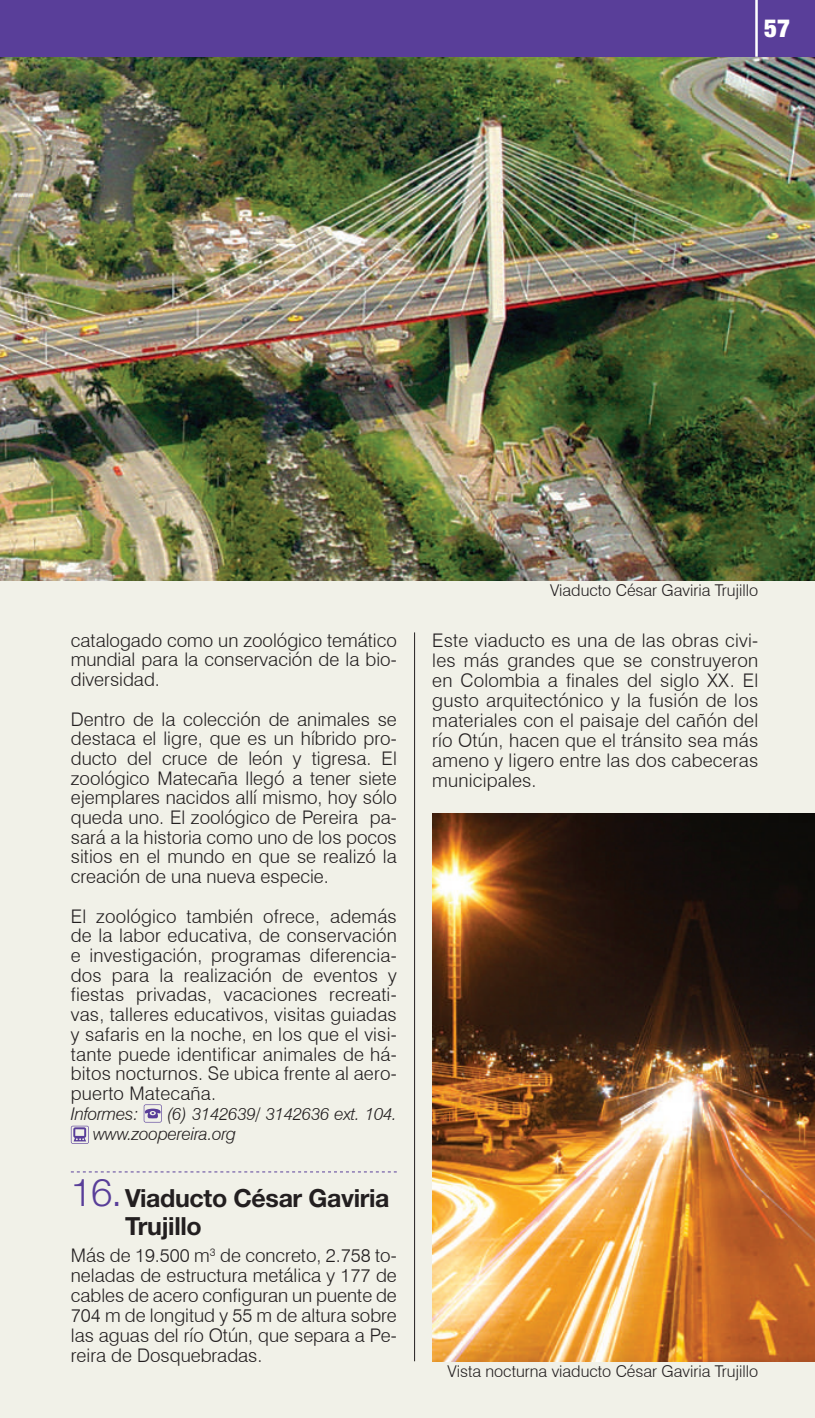
<style>
.page{position:relative;width:815px;height:1418px;background:#fff}
.page>*{position:absolute;margin:0;border:0;box-sizing:border-box;transform-origin:0 0}
.t1{font:300 38.25px "Helvetica Neue";color:#593e99}
.t2{font:700 25px/27.5px "Helvetica Neue";letter-spacing:-.015em;color:#231f20}
.t3{font:900 condensed 25px "Helvetica Neue";color:#fff}
.t4{font:300 18.75px/19.8px "Swiss 721 BT";color:#231f20;text-align:justify}
.t5{font:italic 300 17.5px/20px "Swiss 721 BT";letter-spacing:-.015em;color:#231f20}
.t6{font:300 16.25px "Swiss 721 BT";color:#231f20}
</style>
<div class="page">
<div style="left:0;top:25px;width:815px;height:1392px;background:#f1f1e8"></div>
<img style="left:0;top:57px;width:815px;height:523px">
<div style="left:0;top:0;width:815px;height:57px;background:#593e99"></div>
<hr style="left:755px;top:0;width:3px;height:57px;background:#fff">
<svg style="left:144px;top:1104px;width:18px;height:18px"></svg>
<svg style="left:71px;top:1125px;width:18px;height:18px"></svg>
<hr style="left:414px;top:632px;width:1px;height:729px;background:#231f20">
<img style="left:432px;top:814px;width:383px;height:547px">
<svg style="left:71px;top:1171px;width:326px;height:1px"></svg>
<h2 class="t3" style="left:764px;top:13px;width:28px">57</h2>
<p class="t4" style="left:71px;top:630px;width:327px">catalogado como un zoológico temático mundial para la conservación de la bio&shy;diversidad.</p>
<p class="t4" style="left:71px;top:708px;width:327px">Dentro de la colección de animales se destaca el ligre, que es un híbrido pro&shy;ducto del cruce de león y tigresa. El zoológico Matecaña llegó a tener siete ejemplares nacidos allí mismo, hoy sólo queda uno. El zoológico de Pereira pa&shy;sará a la historia como uno de los pocos sitios en el mundo en que se realizó la creación de una nueva especie.</p>
<p class="t4" style="left:71px;top:905px;width:327px">El zoológico también ofrece, además de la labor educativa, de conservación e investigación, programas diferencia&shy;dos para la realización de eventos y fiestas privadas, vacaciones recreati&shy;vas, talleres educativos, visitas guiadas y safaris en la noche, en los que el visi&shy;tante puede identificar animales de há&shy;bitos nocturnos. Se ubica frente al aero&shy;puerto Matecaña.</p>
<p class="t5" style="left:71px;top:1103px;width:69px">Informes:</p>
<p class="t5" style="left:93px;top:1103px;width:305px;text-indent:74px">(6) 3142639/ 3142636 ext. 104. www.zoopereira.org</p>
<h1 class="t1" style="left:71px;top:1168px;width:53px">16.</h1>
<h2 class="t2" style="left:125px;top:1183px;width:266px">Viaducto César Gaviria<br>Trujillo</h2>
<p class="t4" style="left:71px;top:1245px;width:327px">Más de 19.500 m<sup>3</sup> de concreto, 2.758 to&shy;neladas de estructura metálica y 177 de cables de acero configuran un puente de 704 m de longitud y 55 m de altura sobre las aguas del río Otún, que separa a Pe&shy;reira de Dosquebradas.</p>
<p class="t6" style="left:550px;top:580px;width:210px">Viaducto César Gaviria Trujillo</p>
<p class="t4" style="left:432px;top:630px;width:327px">Este viaducto es una de las obras civi&shy;les más grandes que se construyeron en Colombia a finales del siglo XX. El gusto arquitectónico y la fusión de los materiales con el paisaje del cañón del río Otún, hacen que el tránsito sea más ameno y ligero entre las dos cabeceras municipales.</p>
<p class="t6" style="left:447px;top:1361px;width:312px">Vista nocturna viaducto César Gaviria Trujillo</p>
</div>
